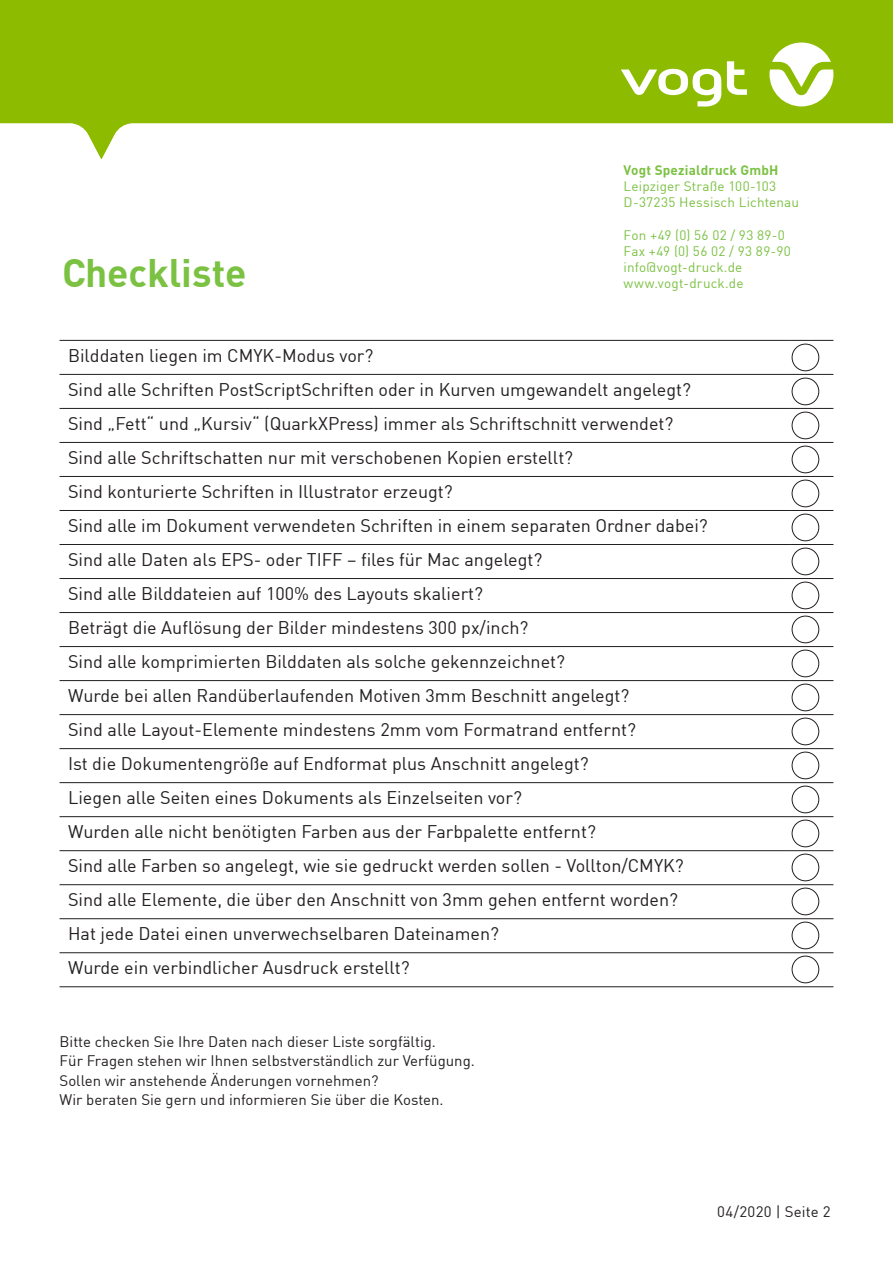
<style>
.page{position:relative;width:893px;height:1263px;background:#fff}
.page>*{position:absolute;margin:0;border:0;box-sizing:border-box;transform-origin:0 0}
.t1{font:700 39px "DIN";color:#7bc142}
.t2{font:18px/34px "DIN";color:#231f20}
.t3{font:15px/19.5px "DIN";color:#231f20}
.t4{font:15px "DIN";letter-spacing:.02em;color:#231f20}
.t5{font:13.5px/16.2px "DIN";letter-spacing:.01em;color:#7bc142}
.t6{font:700 13.5px "DIN";letter-spacing:.015em;color:#7bc142}
</style>
<div class="page">
<div style="left:0;top:0;width:893px;height:123px;background:#8dbb00"></div>
<svg style="left:0;top:123px;width:893px;height:37px"></svg>
<svg style="left:769px;top:43px;width:64px;height:63px"></svg>
<svg style="left:621px;top:69px;width:100px;height:38px"></svg>
<svg style="left:727px;top:61px;width:20px;height:34px"></svg>
<hr style="left:60px;top:340px;width:731px;height:1px;background:#231f20">
<hr style="left:791px;top:340px;width:42px;height:1px;background:#231f20">
<hr style="left:60px;top:374px;width:731px;height:1px;background:#231f20">
<hr style="left:791px;top:374px;width:42px;height:1px;background:#231f20">
<hr style="left:60px;top:408px;width:731px;height:1px;background:#231f20">
<hr style="left:791px;top:408px;width:42px;height:1px;background:#231f20">
<hr style="left:60px;top:442px;width:731px;height:1px;background:#231f20">
<hr style="left:791px;top:442px;width:42px;height:1px;background:#231f20">
<hr style="left:60px;top:476px;width:731px;height:1px;background:#231f20">
<hr style="left:791px;top:476px;width:42px;height:1px;background:#231f20">
<hr style="left:60px;top:510px;width:731px;height:1px;background:#231f20">
<hr style="left:791px;top:510px;width:42px;height:1px;background:#231f20">
<hr style="left:60px;top:544px;width:731px;height:1px;background:#231f20">
<hr style="left:791px;top:544px;width:42px;height:1px;background:#231f20">
<hr style="left:60px;top:578px;width:731px;height:1px;background:#231f20">
<hr style="left:791px;top:578px;width:42px;height:1px;background:#231f20">
<hr style="left:60px;top:612px;width:731px;height:1px;background:#231f20">
<hr style="left:791px;top:612px;width:42px;height:1px;background:#231f20">
<hr style="left:60px;top:646px;width:731px;height:1px;background:#231f20">
<hr style="left:791px;top:646px;width:42px;height:1px;background:#231f20">
<hr style="left:60px;top:680px;width:731px;height:1px;background:#231f20">
<hr style="left:791px;top:680px;width:42px;height:1px;background:#231f20">
<hr style="left:60px;top:714px;width:731px;height:1px;background:#231f20">
<hr style="left:791px;top:714px;width:42px;height:1px;background:#231f20">
<hr style="left:60px;top:748px;width:731px;height:1px;background:#231f20">
<hr style="left:791px;top:748px;width:42px;height:1px;background:#231f20">
<hr style="left:60px;top:782px;width:731px;height:1px;background:#231f20">
<hr style="left:791px;top:782px;width:42px;height:1px;background:#231f20">
<hr style="left:60px;top:816px;width:731px;height:1px;background:#231f20">
<hr style="left:791px;top:816px;width:42px;height:1px;background:#231f20">
<hr style="left:60px;top:850px;width:731px;height:1px;background:#231f20">
<hr style="left:791px;top:850px;width:42px;height:1px;background:#231f20">
<hr style="left:60px;top:884px;width:731px;height:1px;background:#231f20">
<hr style="left:791px;top:884px;width:42px;height:1px;background:#231f20">
<hr style="left:60px;top:918px;width:731px;height:1px;background:#231f20">
<hr style="left:791px;top:918px;width:42px;height:1px;background:#231f20">
<hr style="left:60px;top:952px;width:731px;height:1px;background:#231f20">
<hr style="left:791px;top:952px;width:42px;height:1px;background:#231f20">
<hr style="left:60px;top:986px;width:731px;height:1px;background:#231f20">
<hr style="left:791px;top:986px;width:42px;height:1px;background:#231f20">
<div style="left:792px;top:344px;width:27px;height:27px;border:1px solid #231f20;border-radius:50%"></div>
<div style="left:792px;top:412px;width:27px;height:27px;border:1px solid #231f20;border-radius:50%"></div>
<div style="left:792px;top:480px;width:27px;height:27px;border:1px solid #231f20;border-radius:50%"></div>
<div style="left:792px;top:548px;width:27px;height:27px;border:1px solid #231f20;border-radius:50%"></div>
<div style="left:792px;top:616px;width:27px;height:27px;border:1px solid #231f20;border-radius:50%"></div>
<div style="left:792px;top:684px;width:27px;height:27px;border:1px solid #231f20;border-radius:50%"></div>
<div style="left:792px;top:752px;width:27px;height:27px;border:1px solid #231f20;border-radius:50%"></div>
<div style="left:792px;top:820px;width:27px;height:27px;border:1px solid #231f20;border-radius:50%"></div>
<div style="left:792px;top:888px;width:27px;height:27px;border:1px solid #231f20;border-radius:50%"></div>
<div style="left:792px;top:956px;width:27px;height:27px;border:1px solid #231f20;border-radius:50%"></div>
<div style="left:792px;top:378px;width:27px;height:27px;border:1px solid #231f20;border-radius:50%"></div>
<div style="left:792px;top:446px;width:27px;height:27px;border:1px solid #231f20;border-radius:50%"></div>
<div style="left:792px;top:514px;width:27px;height:27px;border:1px solid #231f20;border-radius:50%"></div>
<div style="left:792px;top:582px;width:27px;height:27px;border:1px solid #231f20;border-radius:50%"></div>
<div style="left:792px;top:650px;width:27px;height:27px;border:1px solid #231f20;border-radius:50%"></div>
<div style="left:792px;top:718px;width:27px;height:27px;border:1px solid #231f20;border-radius:50%"></div>
<div style="left:792px;top:786px;width:27px;height:27px;border:1px solid #231f20;border-radius:50%"></div>
<div style="left:792px;top:854px;width:27px;height:27px;border:1px solid #231f20;border-radius:50%"></div>
<div style="left:792px;top:922px;width:27px;height:27px;border:1px solid #231f20;border-radius:50%"></div>
<h1 class="t1" style="left:62px;top:248px;width:186px">Checkliste</h1>
<p class="t6" style="left:624px;top:161px;width:156px">Vogt Spezialdruck GmbH</p>
<p class="t5" style="left:624px;top:178px;width:177px">Leipziger Straße 100-103<br>D-37235 Hessisch Lichtenau</p>
<p class="t5" style="left:624px;top:226px;width:169px">Fon +49 (0) 56 02 / 93 89-0<br>Fax +49 (0) 56 02 / 93 89-90 info@vogt-druck.de www.vogt-druck.de</p>
<p class="t2" style="left:68px;top:338px;width:641px">Bilddaten liegen im CMYK-Modus vor?<br>Sind alle Schriften PostScriptSchriften oder in Kurven umgewandelt angelegt?<br>Sind „Fett“ und „Kursiv“ (QuarkXPress) immer als Schriftschnitt verwendet?<br>Sind alle Schriftschatten nur mit verschobenen Kopien erstellt?<br>Sind konturierte Schriften in Illustrator erzeugt?<br>Sind alle im Dokument verwendeten Schriften in einem separaten Ordner dabei?<br>Sind alle Daten als EPS- oder TIFF – files für Mac angelegt?<br>Sind alle Bilddateien auf 100% des Layouts skaliert?<br>Beträgt die Auflösung der Bilder mindestens 300 px/inch?<br>Sind alle komprimierten Bilddaten als solche gekennzeichnet?<br>Wurde bei allen Randüberlaufenden Motiven 3mm Beschnitt angelegt?<br>Sind alle Layout-Elemente mindestens 2mm vom Formatrand entfernt?<br>Ist die Dokumentengröße auf Endformat plus Anschnitt angelegt?<br>Liegen alle Seiten eines Dokuments als Einzelseiten vor?<br>Wurden alle nicht benötigten Farben aus der Farbpalette entfernt?<br>Sind alle Farben so angelegt, wie sie gedruckt werden sollen - Vollton/CMYK?<br>Sind alle Elemente, die über den Anschnitt von 3mm gehen entfernt worden?<br>Hat jede Datei einen unverwechselbaren Dateinamen?<br>Wurde ein verbindlicher Ausdruck erstellt?</p>
<p class="t3" style="left:60px;top:1031px;width:417px">Bitte checken Sie Ihre Daten nach dieser Liste sorgfältig.<br>Für Fragen stehen wir Ihnen selbstverständlich zur Verfügung.<br>Sollen wir anstehende Änderungen vornehmen?<br>Wir beraten Sie gern und informieren Sie über die Kosten.</p>
<p class="t4" style="left:717px;top:1202px;width:115px">04/2020 | Seite 2</p>
</div>
